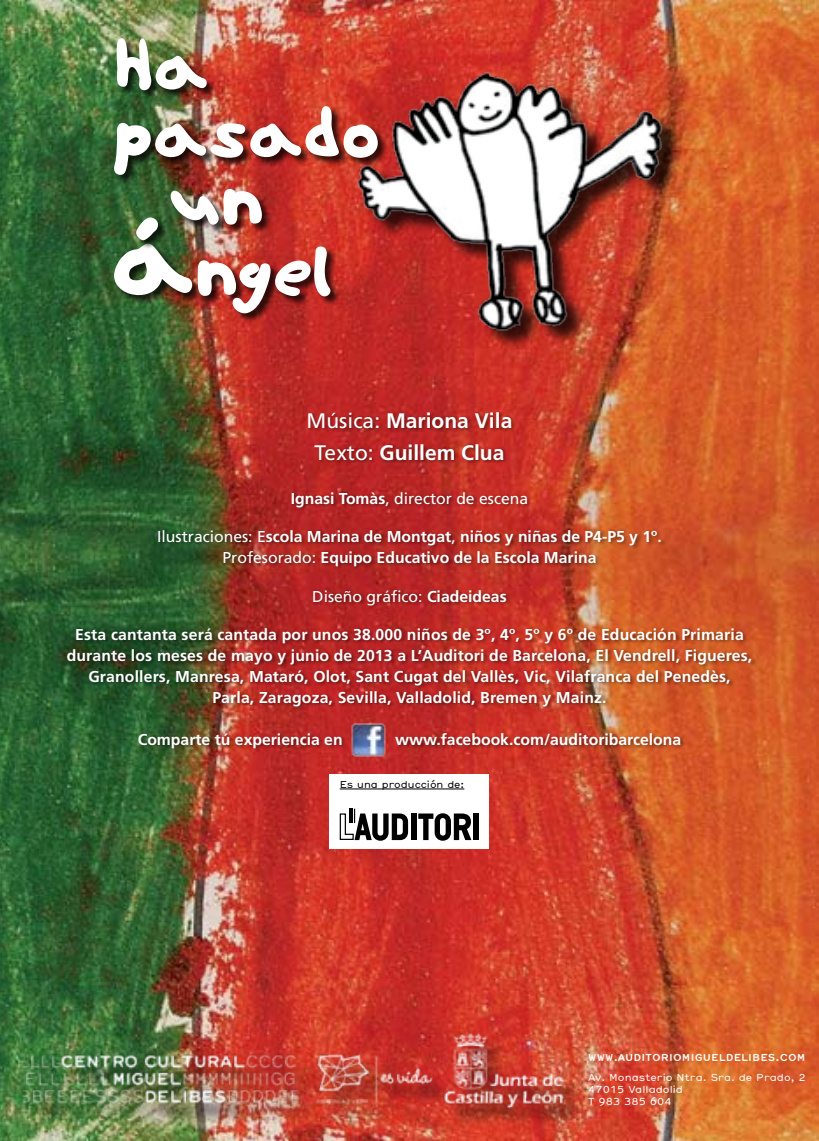
<style>
.page{position:relative;width:819px;height:1141px;background:#fff}
.page>*{position:absolute;margin:0;border:0;box-sizing:border-box;transform-origin:0 0}
.t1{font:700 21px/31.5px "Frutiger";color:#fff;text-align:center}
.t2{font:700 15.75px/21px "Frutiger";letter-spacing:.01em;color:#fff;text-align:center}
.t3{font:15.75px "Frutiger";color:#fff}
.t4{font:9.8px/11.7px "Hermes Sans";color:#fff}
.t5{font:700 9.8px "Hermes Sans";letter-spacing:.015em;color:#fff}
.t6{font:9.62px "Hermes";color:#000}
.s1{font-weight:400}
.s2{font-weight:700}
</style>
<div class="page">
<img style="left:0;top:0;width:819px;height:1141px">
<div style="left:66px;top:491px;width:690px;height:261px;background:#000;opacity:.4"></div>
<img style="left:336px;top:38px;width:340px;height:329px">
<div style="left:308px;top:412px;width:207px;height:51px;background:#000;opacity:.4"></div>
<div style="left:330px;top:774px;width:159px;height:75px;background:#fff"></div>
<hr style="left:340px;top:789px;width:124px;height:1px;background:#000">
<svg style="left:339px;top:808px;width:69px;height:33px"></svg>
<div style="left:411px;top:813px;width:5px;height:27px;background:#000"></div>
<svg style="left:418px;top:813px;width:53px;height:28px"></svg>
<div style="left:473px;top:813px;width:6px;height:27px;background:#000"></div>
<div style="left:117px;top:39px;width:100px;height:61px;background:#000;opacity:.75"></div>
<img style="left:117px;top:38px;width:90px;height:52px">
<div style="left:114px;top:244px;width:226px;height:79px;background:#000;opacity:.75"></div>
<div style="left:114px;top:107px;width:273px;height:77px;background:#000;opacity:.75"></div>
<img style="left:114px;top:106px;width:264px;height:69px">
<img style="left:114px;top:189px;width:216px;height:124px">
<img style="left:351px;top:723px;width:34px;height:34px">
<div style="left:27px;top:1035px;width:555px;height:95px;background:#000;opacity:.75"></div>
<img style="left:9px;top:1031px;width:575px;height:92px">
<h1 class="t1" style="left:306px;top:405px;width:207px"><span class="s1">Música:</span> Mariona Vila<br><span class="s1">Texto:</span> Guillem Clua</h1>
<p class="t3" style="left:291px;top:489px;width:239px"><span class="s2">Ignasi Tomàs</span>, director de escena</p>
<p class="t2" style="left:157px;top:526px;width:506px"><span class="s1">Ilustraciones: E</span>scola Marina de Montgat<span class="s1">,</span> niños y niñas de P4-P5 y 1º.<br><span class="s1">Profesorado:</span> Equipo Educativo de la Escola Marina</p>
<p class="t3" style="left:312px;top:587px;width:196px">Diseño gráfico: <span class="s2">Ciadeideas</span></p>
<p class="t2" style="left:67px;top:624px;width:687px">Esta cantanta será cantada por unos 38.000 niños de 3º, 4º, 5º y 6º de Educación Primaria durante los meses de mayo y junio de 2013 a L’Auditori de Barcelona, El Vendrell, Figueres, Granollers, Manresa, Mataró, Olot, Sant Cugat del Vallès, Vic, Vilafranca del Penedès, Parla, Zaragoza, Sevilla, Valladolid, Bremen y Mainz.</p>
<p class="t2" style="left:138px;top:729px;width:206px">Comparte tú experiencia en</p>
<p class="t2" style="left:395px;top:729px;width:287px">www.facebook.com/auditoribarcelona</p>
<p class="t6" style="left:340px;top:777px;width:126px">Es una producción de:</p>
<p class="t5" style="left:588px;top:1051px;width:219px">WWW.AUDITORIOMIGUELDELIBES.COM</p>
<p class="t4" style="left:588px;top:1071px;width:219px">Av. Monasterio Ntra. Sra. de Prado, 2<br>47015 Valladolid<br>T 983 385 604</p>
</div>
